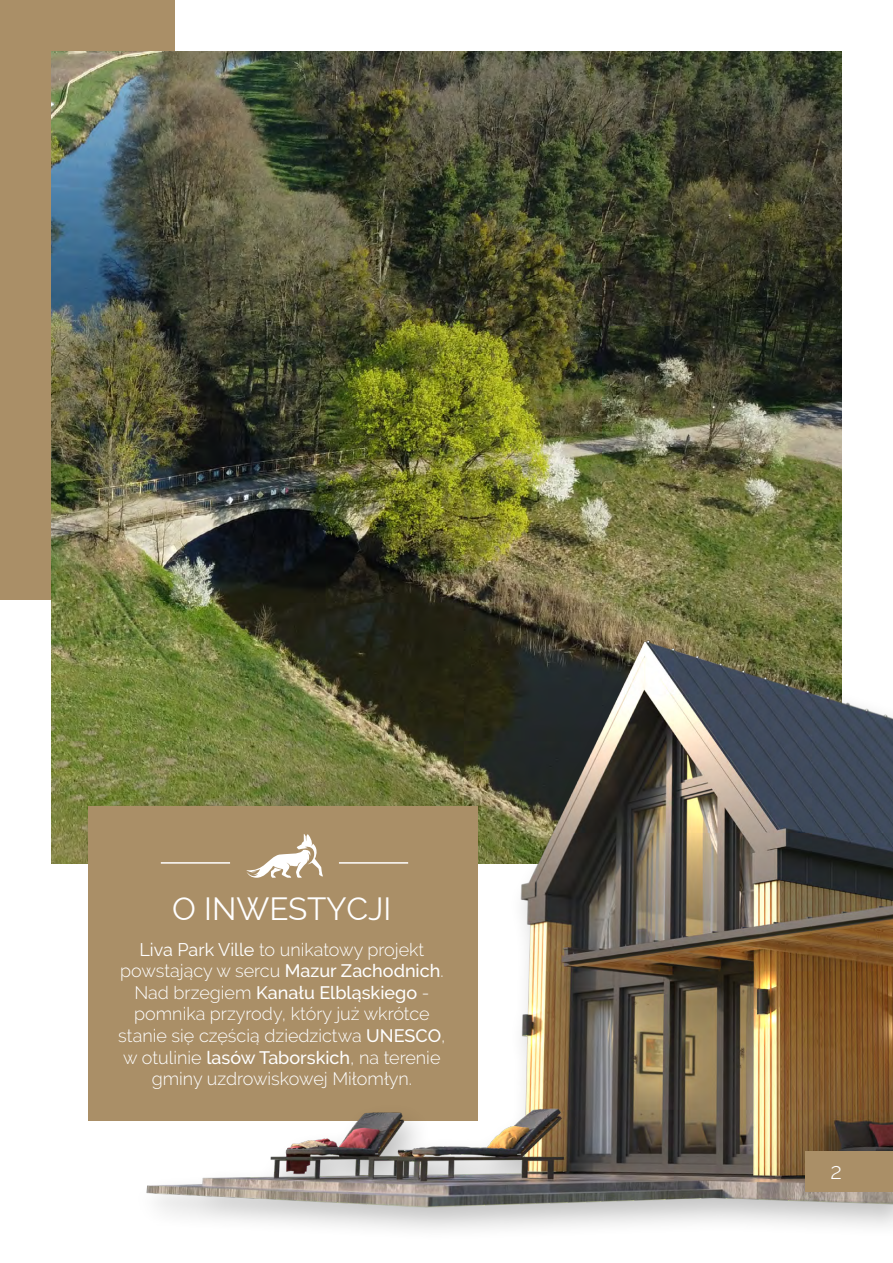
<style>
.page{position:relative;width:893px;height:1263px;background:#fff}
.page>*{position:absolute;margin:0;border:0;box-sizing:border-box;transform-origin:0 0}
.t1{font:31.5px "Raleway";color:#fff}
.t2{font:300 22.5px "Raleway";color:#fff}
.t3{font:300 18px/21.6px "Raleway";color:#fff;text-align:center}
.s1{font-weight:400}
.s2{font-weight:500}
</style>
<div class="page">
<img style="left:51px;top:51px;width:791px;height:812px">
<img style="left:0;top:0;width:174px;height:600px">
<div style="left:88px;top:806px;width:389px;height:314px;background:#aa8f67"></div>
<img style="left:121px;top:557px;width:772px;height:673px">
<svg style="left:246px;top:833px;width:77px;height:45px"></svg>
<hr style="left:161px;top:862px;width:69px;height:2px;background:#fff">
<hr style="left:339px;top:862px;width:69px;height:2px;background:#fff">
<div style="left:805px;top:1151px;width:88px;height:41px;background:#aa8f67"></div>
<h1 class="t1" style="left:172px;top:890px;width:221px">O INWESTYCJI</h1>
<p class="t3" style="left:118px;top:938px;width:329px"><span class="s1">Liva Park Ville</span> to unikatowy projekt powstający w sercu <span class="s2">Mazur Zachodnich</span>.<br>Nad brzegiem <span class="s2">Kanału Elbląskiego</span> - pomnika przyrody, który już wkrótce stanie się częścią dziedzictwa <span class="s2">UNESCO</span>, w otulinie <span class="s2">lasów Taborskich</span>, na terenie gminy uzdrowiskowej Miłomłyn.</p>
<p class="t2" style="left:830px;top:1158px;width:13px">2</p>
</div>
